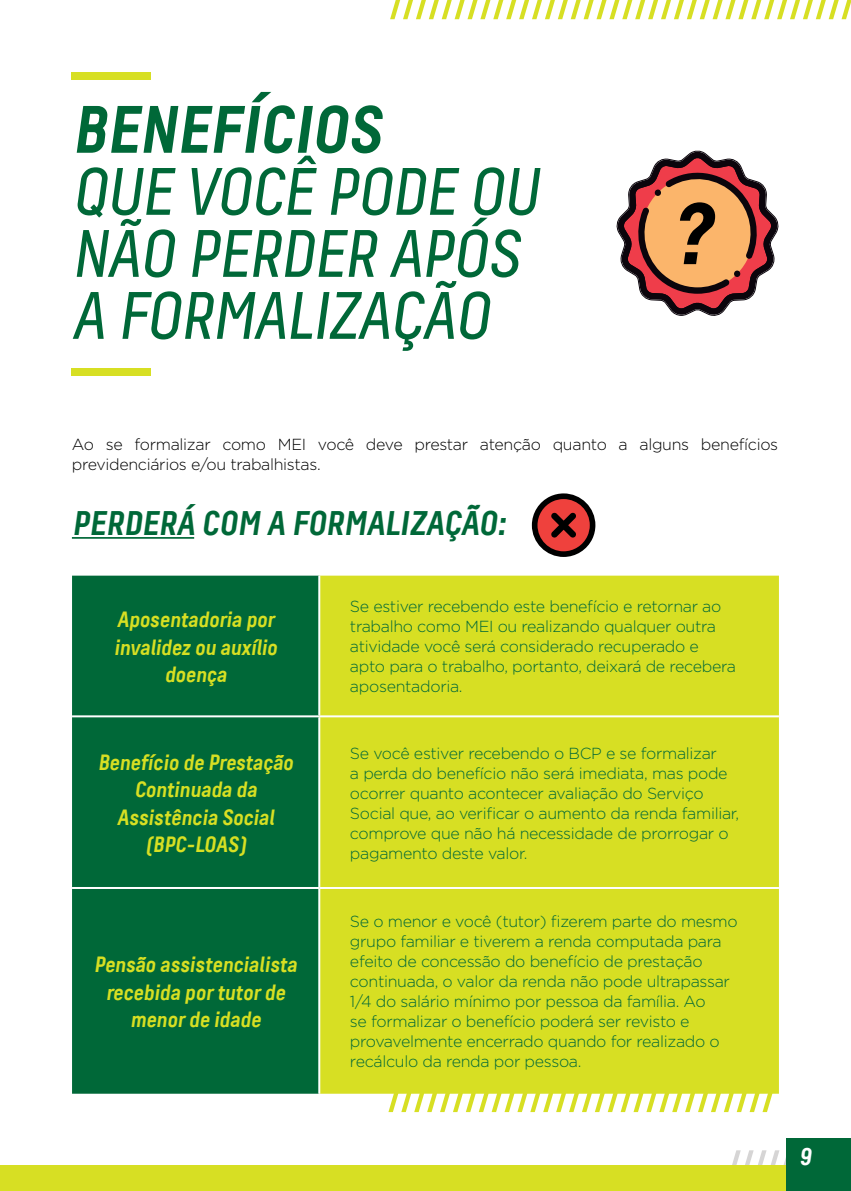
<style>
.page{position:relative;width:851px;height:1191px;background:#fff}
.page>*{position:absolute;margin:0;border:0;box-sizing:border-box;transform-origin:0 0}
.t1{font:italic 66.8px/62px "Decima Pro A";letter-spacing:-.02em;color:#006838}
.t2{font:italic 700 66.8px "Decima Pro A";letter-spacing:-.02em;color:#006838}
.t3{font:italic 700 34px "Decima Pro A";letter-spacing:-.02em;color:#006838}
.t4{font:italic 700 24px "Decima Pro A";color:#fff}
.t5{font:italic 700 22px/27.6px "Decima Pro A";letter-spacing:-.025em;color:#d7df23;text-align:center}
.t6{font:300 16px/20px "Gotham";letter-spacing:-.02em;color:#006838}
.t7{font:300 16px/20px "Gotham";letter-spacing:-.02em;color:#000}
</style>
<div class="page">
<svg style="left:732px;top:1150px;width:54px;height:15px"></svg>
<div style="left:0;top:1165px;width:850px;height:26px;background:#d7df23"></div>
<svg style="left:390px;top:0;width:460px;height:19px"></svg>
<div style="left:786px;top:1137px;width:64px;height:54px;background:#006838"></div>
<svg style="left:384px;top:1093px;width:391px;height:19px"></svg>
<div style="left:71px;top:72px;width:79px;height:7px;background:#d7df23"></div>
<div style="left:71px;top:369px;width:79px;height:7px;background:#d7df23"></div>
<hr style="left:72px;top:537px;width:122px;height:2px;background:#006838">
<div style="left:72px;top:575px;width:246px;height:518px;background:#006838"></div>
<div style="left:320px;top:575px;width:458px;height:518px;background:#d7df23"></div>
<hr style="left:72px;top:715px;width:247px;height:2px;background:#fff">
<hr style="left:319px;top:715px;width:459px;height:2px;background:#fff">
<hr style="left:72px;top:887px;width:247px;height:2px;background:#fff">
<hr style="left:319px;top:887px;width:459px;height:2px;background:#fff">
<svg style="left:531px;top:493px;width:64px;height:64px"></svg>
<svg style="left:616px;top:150px;width:163px;height:166px"></svg>
<h1 class="t2" style="left:71px;top:90px;width:312px">BENEFÍCIOS</h1>
<h1 class="t1" style="left:71px;top:160px;width:469px">QUE VOCÊ PODE OU<br>NÃO PERDER APÓS<br>A FORMALIZAÇÃO</h1>
<p class="t7" style="left:72px;top:434px;width:707px">Ao se formalizar como MEI você deve prestar atenção quanto a alguns benefícios previdenciários e/ou trabalhistas.</p>
<h2 class="t3" style="left:72px;top:503px;width:435px">PERDERÁ COM A FORMALIZAÇÃO:</h2>
<h3 class="t5" style="left:114px;top:605px;width:165px">Aposentadoria por invalidez ou auxílio doença</h3>
<p class="t6" style="left:350px;top:596px;width:387px">Se estiver recebendo este benefício e retornar ao trabalho como MEI ou realizando qualquer outra atividade você será considerado recuperado e apto para o trabalho, portanto, deixará de recebera aposentadoria.</p>
<h3 class="t5" style="left:98px;top:748px;width:197px">Benefício de Prestação<br>Continuada da<br>Assistência Social (BPC-LOAS)</h3>
<p class="t6" style="left:350px;top:742px;width:390px">Se você estiver recebendo o BCP e se formalizar<br>a perda do benefício não será imediata, mas pode ocorrer quanto acontecer avaliação do Serviço Social que, ao verificar o aumento da renda familiar, comprove que não há necessidade de prorrogar o pagamento deste valor.</p>
<h3 class="t5" style="left:94px;top:950px;width:205px">Pensão assistencialista recebida por tutor de menor de idade</h3>
<p class="t6" style="left:350px;top:911px;width:389px">Se o menor e você (tutor) fizerem parte do mesmo grupo familiar e tiverem a renda computada para efeito de concessão do benefício de prestação continuada, o valor da renda não pode ultrapassar 1/4 do salário mínimo por pessoa da família. Ao<br>se formalizar o benefício poderá ser revisto e provavelmente encerrado quando for realizado o recálculo da renda por pessoa.</p>
<h3 class="t4" style="left:799px;top:1142px;width:14px">9</h3>
</div>
